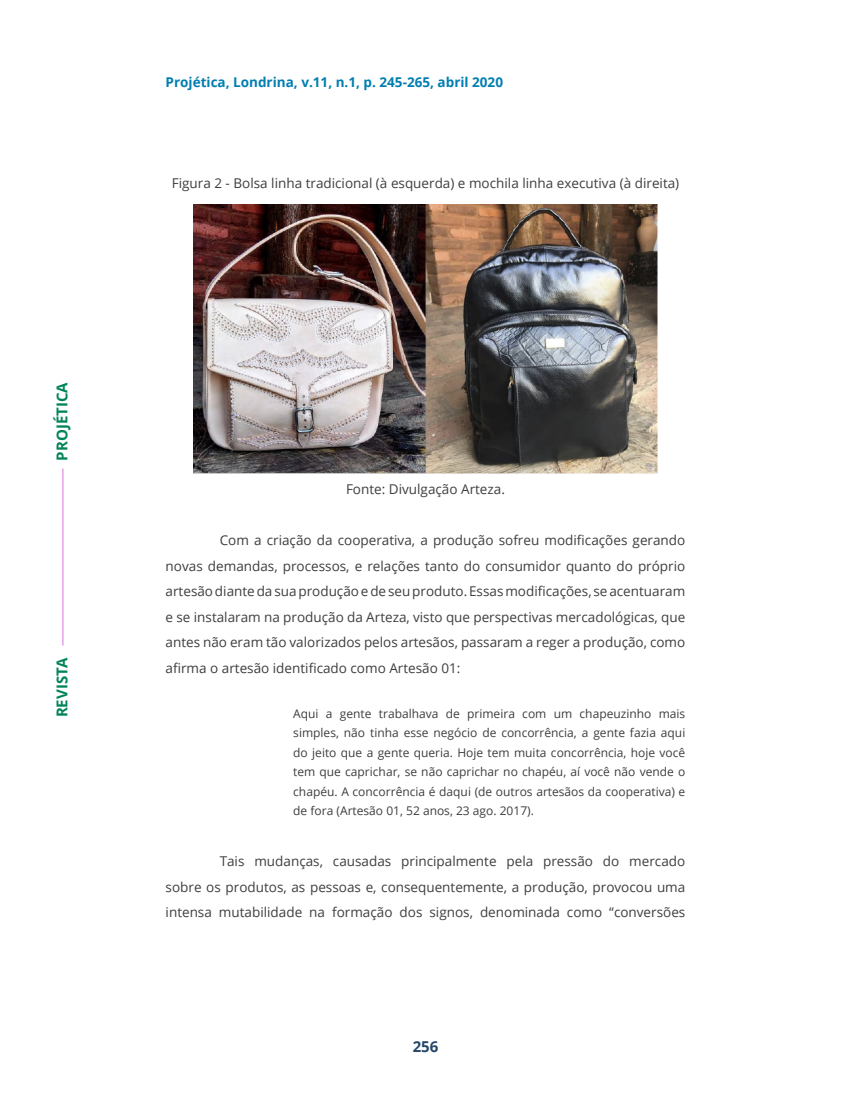
<style>
.page{position:relative;width:851px;height:1106px;background:#fff}
.page>*{position:absolute;margin:0;border:0;box-sizing:border-box;transform-origin:0 0}
.t1{font:700 15px "Open Sans";color:#008459}
.t2{font:700 15px "Open Sans";color:#244768}
.Texto_principal{font:13.5px/25.5px "Open Sans";color:#3e3e3f;text-align:justify}
.t3{font:700 13.5px "Open Sans";color:#007eb1}
.Estilo_de_parágrafo{font:12px/19.5px "Open Sans";color:#3e3e3f;text-align:justify}
</style>
<div class="page">
<hr style="left:62px;top:468px;width:2px;height:177px;background:#db6adf">
<img style="left:193px;top:204px;width:464px;height:269px">
<p class="t1" style="left:52px;top:460px;width:80px;rotate:-90deg">PROJÉTICA</p>
<p class="t1" style="left:52px;top:717px;width:62px;rotate:-90deg">REVISTA</p>
<p class="t3" style="left:166px;top:72px;width:339px">Projética, Londrina, v.11, n.1, p. 245-265, abril 2020</p>
<p class="Texto_principal" style="left:172px;top:170px;width:509px">Figura 2 - Bolsa linha tradicional (à esquerda) e mochila linha executiva (à direita)</p>
<p class="Texto_principal" style="left:346px;top:476px;width:160px">Fonte: Divulgação Arteza.</p>
<p class="Texto_principal" style="left:166px;top:527px;width:521px;text-indent:54px">Com a criação da cooperativa, a produção sofreu modificações gerando novas demandas, processos, e relações tanto do consumidor quanto do próprio artesão diante da sua produção e de seu produto. Essas modificações, se acentuaram e se instalaram na produção da Arteza, visto que perspectivas mercadológicas, que antes não eram tão valorizados pelos artesãos, passaram a reger a produção, como afirma o artesão identificado como Artesão 01:</p>
<p class="Estilo_de_parágrafo" style="left:293px;top:703px;width:393px">Aqui a gente trabalhava de primeira com um chapeuzinho mais simples, não tinha esse negócio de concorrência, a gente fazia aqui do jeito que a gente queria. Hoje tem muita concorrência, hoje você tem que caprichar, se não caprichar no chapéu, aí você não vende o chapéu. A concorrência é daqui (de outros artesãos da cooperativa) e de fora (Artesão 01, 52 anos, 23 ago. 2017).</p>
<p class="Texto_principal" style="left:166px;top:848px;width:521px;text-indent:54px">Tais mudanças, causadas principalmente pela pressão do mercado sobre os produtos, as pessoas e, consequentemente, a produção, provocou uma intensa mutabilidade na formação dos signos, denominada como “conversões</p>
<p class="t2" style="left:412px;top:1035px;width:27px">256</p>
</div>
